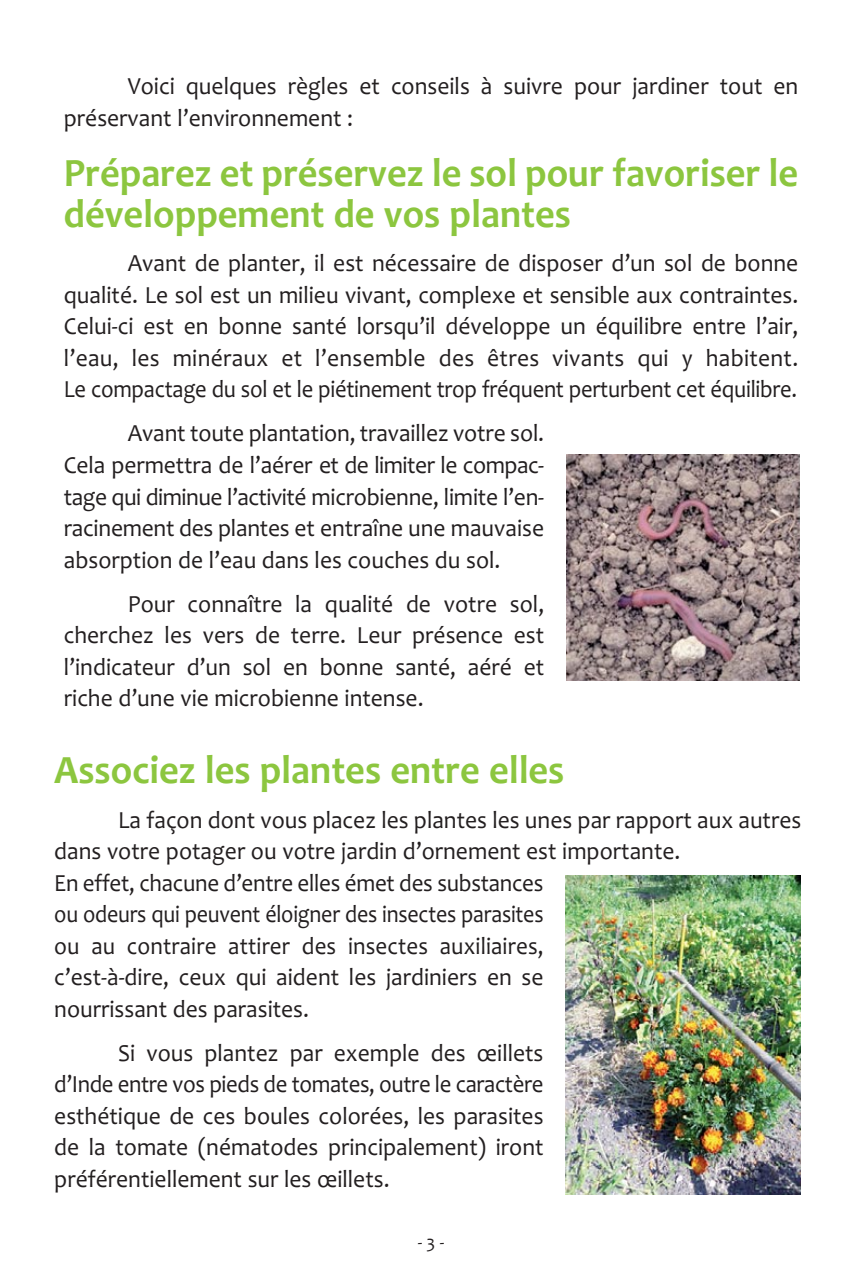
<style>
.page{position:relative;width:862px;height:1276px;background:#fff}
.page>*{position:absolute;margin:0;border:0;box-sizing:border-box;transform-origin:0 0}
.t1{font:40.5px/40.5px "Candara Bold OTF";color:#8cc63f;scale:.95 1}
.t2{font:24.75px/31.5px "Candara";color:#231f20;text-align:justify;scale:.95 1}
.t3{font:18px "Candara";color:#231f20}
</style>
<div class="page">
<img style="left:565px;top:875px;width:235px;height:319px">
<img style="left:566px;top:454px;width:232px;height:226px">
<p class="t2" style="left:64px;top:73px;width:774px;text-indent:64px">Voici quelques règles et conseils à suivre pour jardiner tout en préservant l’environnement :</p>
<h1 class="t1" style="left:64px;top:157px;width:774px">Préparez et préservez le sol pour favoriser le développement de vos plantes</h1>
<p class="t2" style="left:64px;top:250px;width:774px;text-indent:64px">Avant de planter, il est nécessaire de disposer d’un sol de bonne qualité. Le sol est un milieu vivant, complexe et sensible aux contraintes.<br>Celui-ci est en bonne santé lorsqu’il développe un équilibre entre l’air, l’eau, les minéraux et l’ensemble des êtres vivants qui y habitent.<br>Le compactage du sol et le piétinement trop fréquent perturbent cet équilibre.</p>
<p class="t2" style="left:64px;top:420px;width:507px;text-indent:64px">Avant toute plantation, travaillez votre sol.<br>Cela permettra de l’aérer et de limiter le compac&shy;tage qui diminue l’activité microbienne, limite l’en&shy;racinement des plantes et entraîne une mauvaise absorption de l’eau dans les couches du sol.</p>
<p class="t2" style="left:64px;top:590px;width:507px;text-indent:64px">Pour connaître la qualité de votre sol, cherchez les vers de terre. Leur présence est l’indicateur d’un sol en bonne santé, aéré et riche d’une vie microbienne intense.</p>
<h1 class="t1" style="left:54px;top:754px;width:538px">Associez les plantes entre elles</h1>
<p class="t2" style="left:54px;top:806px;width:787px;text-align:left;text-indent:64px">La façon dont vous placez les plantes les unes par rapport aux autres dans votre potager ou votre jardin d’ornement est importante.<br>En effet, chacune d’entre elles émet des substances<br>ou odeurs qui peuvent éloigner des insectes parasites<br>ou au contraire attirer des insectes auxiliaires,<br>c’est-à-dire, ceux qui aident les jardiniers en se<br>nourrissant des parasites.</p>
<p class="t2" style="left:54px;top:1039px;width:516px;text-indent:64px">Si vous plantez par exemple des œillets d’Inde entre vos pieds de tomates, outre le caractère esthétique de ces boules colorées, les parasites de la tomate (nématodes principalement) iront préférentiellement sur les œillets.</p>
<p class="t3" style="left:417px;top:1235px;width:28px">- 3 -</p>
</div>
